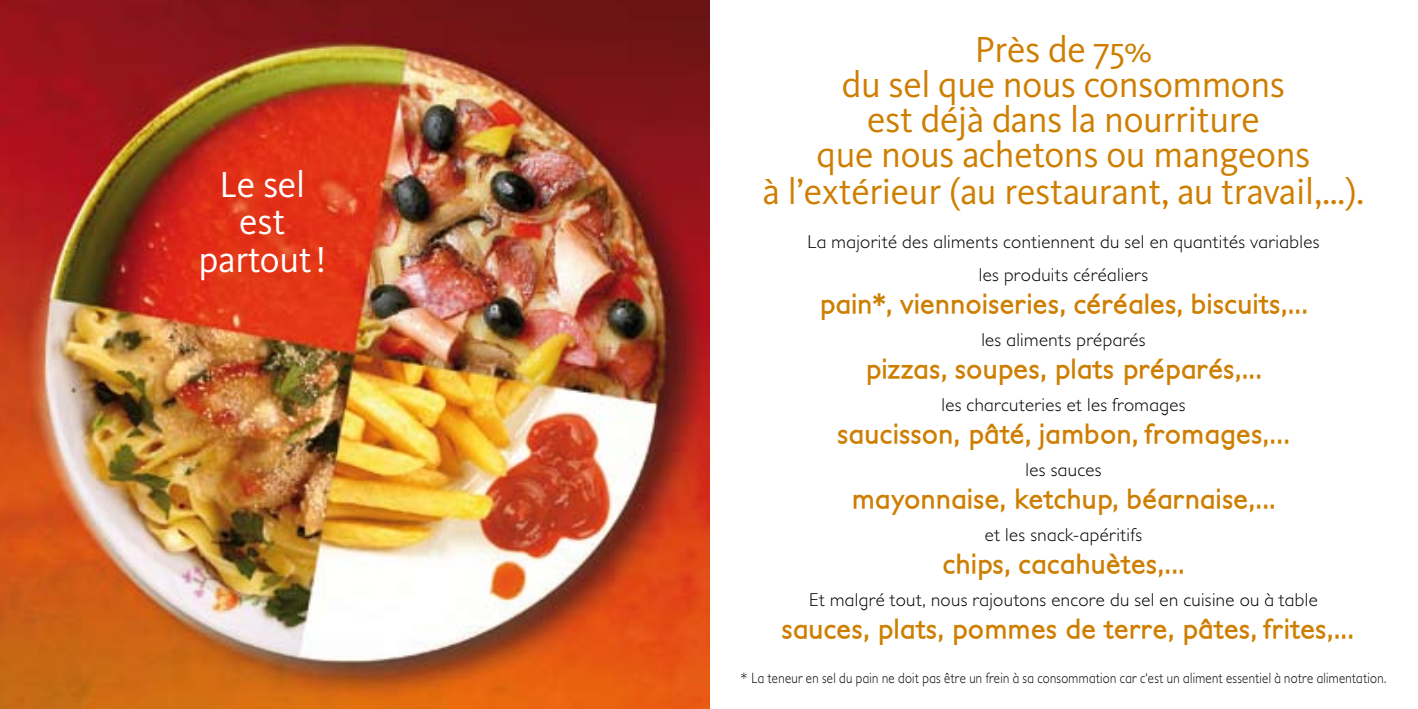
<style>
.page{position:relative;width:1418px;height:709px;background:#fff}
.page>*{position:absolute;margin:0;border:0;box-sizing:border-box;transform-origin:0 0}
.t1{font:37.5px/35.5px "Kievit";letter-spacing:-.01em;color:#ce7e00;text-align:center}
.t2{font:37.5px/37.5px "Kievit";letter-spacing:-.01em;color:#fff;text-align:center}
.t3{font:700 27.5px "Petita";letter-spacing:.02em;color:#ce7e00}
.t4{font:300 18.75px/32.5px "Petita";letter-spacing:.02em;color:#000;text-align:center}
.t5{font:300 15px "Petita";letter-spacing:.025em;color:#000}
</style>
<div class="page">
<img style="left:0;top:0;width:709px;height:709px">
<h1 class="t2" style="left:199px;top:165px;width:129px">Le sel est partout !</h1>
<h1 class="t1" style="left:762px;top:31px;width:603px">Près de 75%<br>du sel que nous consommons<br>est déjà dans la nourriture<br>que nous achetons ou mangeons<br>à l’extérieur (au restaurant, au travail,…).</h1>
<p class="t4" style="left:807px;top:226px;width:513px">La majorité des aliments contiennent du sel en quantités variables les produits céréaliers</p>
<h2 class="t3" style="left:819px;top:287px;width:489px">pain*, viennoiseries, céréales, biscuits,...</h2>
<p class="t4" style="left:981px;top:324px;width:166px">les aliments préparés</p>
<h2 class="t3" style="left:865px;top:352px;width:397px">pizzas, soupes, plats préparés,...</h2>
<p class="t4" style="left:941px;top:389px;width:245px">les charcuteries et les fromages</p>
<h2 class="t3" style="left:837px;top:417px;width:453px">saucisson, pâté, jambon, fromages,...</h2>
<p class="t4" style="left:1025px;top:454px;width:77px">les sauces</p>
<h2 class="t3" style="left:851px;top:482px;width:425px">mayonnaise, ketchup, béarnaise,...</h2>
<p class="t4" style="left:984px;top:519px;width:159px">et les snack-apéritifs</p>
<h2 class="t3" style="left:942px;top:547px;width:243px">chips, cacahuètes,...</h2>
<p class="t4" style="left:809px;top:584px;width:510px">Et malgré tout, nous rajoutons encore du sel en cuisine ou à table</p>
<h2 class="t3" style="left:781px;top:612px;width:573px">sauces, plats, pommes de terre, pâtes, frites,...</h2>
<p class="t5" style="left:740px;top:669px;width:647px">* La teneur en sel du pain ne doit pas être un frein à sa consommation car c‘est un aliment essentiel à notre alimentation.</p>
</div>
